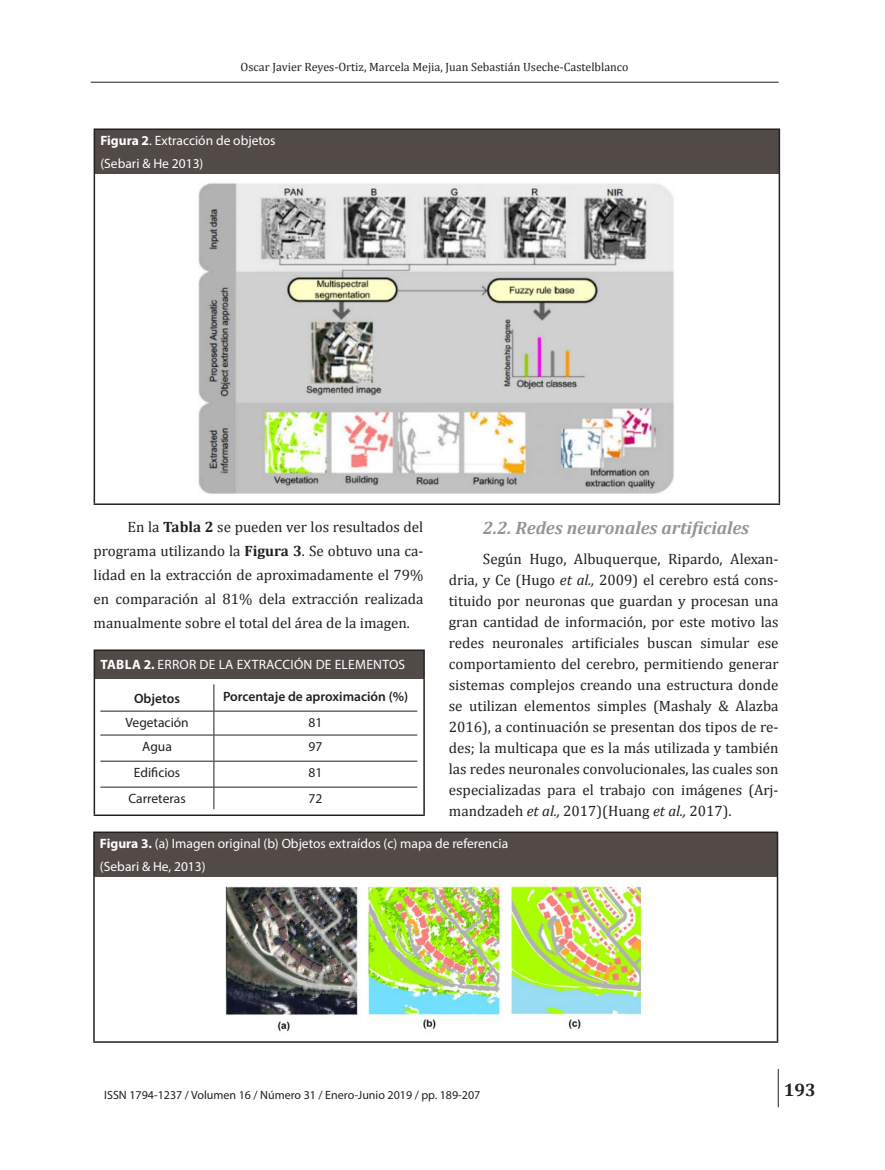
<style>
.page{position:relative;width:885px;height:1170px;background:#fff}
.page>*{position:absolute;margin:0;border:0;box-sizing:border-box;transform-origin:0 0}
.t1{font:italic 700 18px "Cambria";color:#939598}
.t2{font:700 18px "Cambria";color:#231f20}
.t3{font:15px/21px "Cambria";color:#231f20;text-align:justify}
.t4{font:13.5px/22.2px "Myriad Pro";color:#fff}
.t5{font:13.5px "Myriad Pro";color:#231f20}
.t6{font:13.5px "Myriad Pro";letter-spacing:.02em;color:#fff}
.t7{font:600 13.5px "Myriad Pro";color:#231f20}
.t8{font:12px "Cambria";color:#231f20}
.t9{font:12px "Myriad Pro";color:#231f20}
.s1{font-weight:700}
.s2{font-style:italic}
</style>
<div class="page">
<hr style="left:91px;top:82px;width:687px;height:1px;background:#231f20">
<hr style="left:777px;top:1068px;width:1px;height:39px;background:#231f20">
<div style="left:94px;top:650px;width:330px;height:28px;background:#524a47"></div>
<hr style="left:94px;top:678px;width:1px;height:136px;background:#231f20">
<hr style="left:423px;top:678px;width:2px;height:136px;background:#231f20">
<hr style="left:94px;top:814px;width:331px;height:2px;background:#231f20">
<svg style="left:94px;top:651px;width:1px;height:27px"></svg>
<hr style="left:94px;top:649px;width:331px;height:2px;background:#231f20">
<hr style="left:423px;top:651px;width:2px;height:27px;background:#231f20">
<hr style="left:100px;top:710px;width:114px;height:1px;background:#231f20">
<hr style="left:214px;top:710px;width:203px;height:1px;background:#231f20">
<hr style="left:100px;top:734px;width:114px;height:1px;background:#231f20">
<hr style="left:214px;top:734px;width:203px;height:1px;background:#231f20">
<hr style="left:100px;top:760px;width:114px;height:1px;background:#231f20">
<hr style="left:214px;top:760px;width:203px;height:1px;background:#231f20">
<hr style="left:100px;top:786px;width:114px;height:1px;background:#231f20">
<hr style="left:214px;top:786px;width:203px;height:1px;background:#231f20">
<svg style="left:213px;top:684px;width:1px;height:125px"></svg>
<div style="left:94px;top:129px;width:685px;height:45px;background:#524a47"></div>
<hr style="left:94px;top:174px;width:1px;height:329px;background:#231f20">
<hr style="left:778px;top:174px;width:2px;height:329px;background:#231f20">
<hr style="left:94px;top:503px;width:686px;height:2px;background:#231f20">
<hr style="left:94px;top:130px;width:1px;height:44px;background:#231f20">
<hr style="left:94px;top:128px;width:686px;height:2px;background:#231f20">
<hr style="left:778px;top:130px;width:2px;height:44px;background:#231f20">
<img style="left:198px;top:183px;width:476px;height:311px">
<div style="left:94px;top:832px;width:683px;height:44px;background:#524a47"></div>
<hr style="left:93px;top:876px;width:2px;height:165px;background:#231f20">
<hr style="left:776px;top:876px;width:2px;height:165px;background:#231f20">
<hr style="left:93px;top:1041px;width:685px;height:1px;background:#231f20">
<hr style="left:93px;top:833px;width:2px;height:43px;background:#231f20">
<hr style="left:93px;top:831px;width:685px;height:2px;background:#231f20">
<hr style="left:776px;top:833px;width:2px;height:43px;background:#231f20">
<img style="left:225px;top:882px;width:422px;height:150px">
<p class="t8" style="left:240px;top:60px;width:389px">Oscar Javier Reyes-Ortiz, Marcela Mejia, Juan Sebastián Useche-Castelblanco</p>
<p class="t4" style="left:100px;top:129px;width:177px"><span class="s1">Figura 2</span>. Extracción de objetos (Sebari &amp; He 2013)</p>
<p class="t3" style="left:94px;top:515px;width:331px;line-height:24px;text-indent:34px">En la <span class="s1">Tabla 2</span> se pueden ver los resultados del programa utilizando la <span class="s1">Figura 3</span>. Se obtuvo una ca&shy;lidad en la extracción de aproximadamente el 79% en comparación al 81% dela extracción realizada manualmente sobre el total del área de la imagen.</p>
<p class="t6" style="left:100px;top:656px;width:306px"><span class="s1">TABLA 2.</span> ERROR DE LA EXTRACCIÓN DE ELEMENTOS</p>
<p class="t7" style="left:134px;top:689px;width:47px">Objetos</p>
<p class="t7" style="left:223px;top:687px;width:187px">Porcentaje de aproximación (%)</p>
<p class="t5" style="left:125px;top:714px;width:65px">Vegetación</p>
<p class="t5" style="left:308px;top:714px;width:15px">81</p>
<p class="t5" style="left:142px;top:738px;width:31px">Agua</p>
<p class="t5" style="left:308px;top:738px;width:15px">97</p>
<p class="t5" style="left:134px;top:764px;width:48px">Edificios</p>
<p class="t5" style="left:308px;top:764px;width:15px">81</p>
<p class="t5" style="left:128px;top:790px;width:59px">Carreteras</p>
<p class="t5" style="left:308px;top:790px;width:15px">72</p>
<p class="t1" style="left:483px;top:515px;width:268px">2.2. Redes neuronales artificiales</p>
<p class="t3" style="left:449px;top:548px;width:331px;text-indent:34px">Según Hugo, Albuquerque, Ripardo, Alexan&shy;dria, y Ce (Hugo <span class="s2">et al.,</span> 2009) el cerebro está cons&shy;tituido por neuronas que guardan y procesan una gran cantidad de información, por este motivo las redes neuronales artificiales buscan simular ese comportamiento del cerebro, permitiendo generar sistemas complejos creando una estructura donde se utilizan elementos simples (Mashaly &amp; Alazba 2016), a continuación se presentan dos tipos de re&shy;des; la multicapa que es la más utilizada y también las redes neuronales convolucionales, las cuales son especializadas para el trabajo con imágenes (Arj&shy;mandzadeh <span class="s2">et al.,</span> 2017)(Huang <span class="s2">et al.,</span> 2017).</p>
<p class="t4" style="left:100px;top:832px;width:409px"><span class="s1">Figura 3.</span> (a) Imagen original (b) Objetos extraídos (c) mapa de referencia (Sebari &amp; He, 2013)</p>
<p class="t9" style="left:104px;top:1087px;width:377px">ISSN 1794-1237 / Volumen 16 / Número 31 / Enero-Junio 2019 / pp. 189-207</p>
<p class="t2" style="left:783px;top:1076px;width:33px">193</p>
</div>
